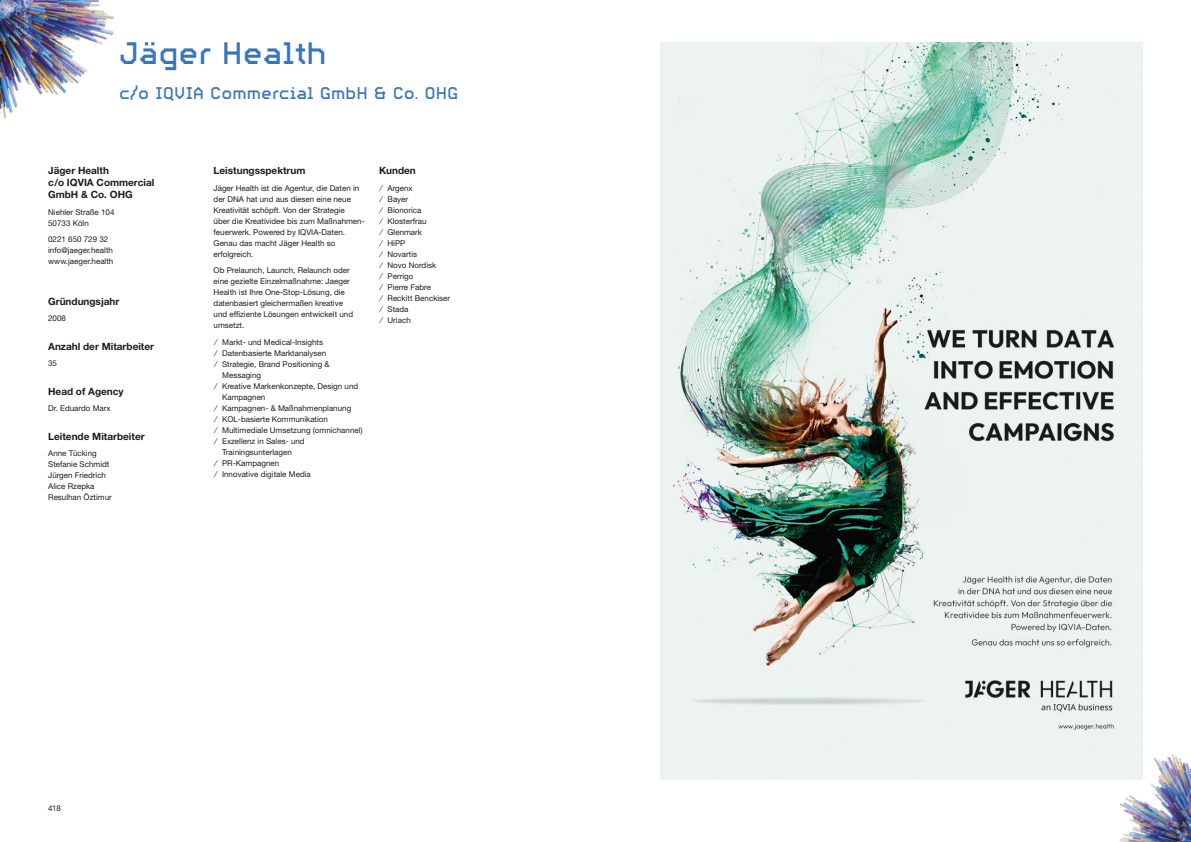
<style>
.page{position:relative;width:1191px;height:842px;background:#fff}
.page>*{position:absolute;margin:0;border:0;box-sizing:border-box;transform-origin:0 0}
.t1{font:33px "PF Videotext";color:#3974b9}
.t2{font:18px "PF Videotext";color:#3974b9}
.t3{font:700 10px/12px "Helvetica Neue LT Std";color:#1d1d1b}
.t4{font:8px/11px "Helvetica Neue LT Std";color:#1d1d1b}
</style>
<div class="page">
<img style="left:660px;top:43px;width:482px;height:737px">
<img style="left:0;top:0;width:114px;height:119px">
<img style="left:1090px;top:724px;width:101px;height:118px">
<h1 class="t1" style="left:119px;top:26px;width:209px">Jäger Health</h1>
<h2 class="t2" style="left:119px;top:79px;width:341px">c/o IQVIA Commercial GmbH &amp; Co. OHG</h2>
<p class="t3" style="left:48px;top:165px;width:108px">Jäger Health<br>c/o IQVIA Commercial<br>GmbH &amp; Co. OHG</p>
<p class="t4" style="left:48px;top:206px;width:68px">Niehler Straße 104<br>50733 Köln</p>
<p class="t4" style="left:48px;top:234px;width:67px">0221 650 729 32 info@jaeger.health www.jaeger.health</p>
<p class="t3" style="left:48px;top:295px;width:73px">Gründungsjahr</p>
<p class="t4" style="left:48px;top:313px;width:19px">2008</p>
<p class="t3" style="left:48px;top:340px;width:107px">Anzahl der Mitarbeiter</p>
<p class="t4" style="left:48px;top:358px;width:10px">35</p>
<p class="t3" style="left:48px;top:385px;width:77px">Head of Agency</p>
<p class="t4" style="left:48px;top:403px;width:64px">Dr. Eduardo Marx</p>
<p class="t3" style="left:48px;top:430px;width:98px">Leitende Mitarbeiter</p>
<p class="t4" style="left:48px;top:448px;width:65px">Anne Tücking<br>Stefanie Schmidt<br>Jürgen Friedrich<br>Alice Rzepka<br>Resulhan Öztimur</p>
<p class="t3" style="left:214px;top:165px;width:93px">Leistungsspektrum</p>
<p class="t4" style="left:214px;top:182px;width:153px">Jäger Health ist die Agentur, die Daten in der DNA hat und aus diesen eine neue Kreativität schöpft. Von der Strategie<br>über die Kreatividee bis zum Maßnahmen&shy;feuerwerk. Powered by IQVIA-Daten.<br>Genau das macht Jäger Health so erfolgreich.</p>
<p class="t4" style="left:214px;top:265px;width:141px">Ob Prelaunch, Launch, Relaunch oder eine gezielte Einzelmaßnahme: Jaeger Health ist Ihre One-Stop-Lösung, die datenbasiert gleichermaßen kreative und effiziente Lösungen entwickelt und umsetzt.</p>
<p class="t4" style="left:215px;top:336px;width:110px">⁄ Markt- und Medical-Insights</p>
<p class="t4" style="left:215px;top:347px;width:113px">⁄ Datenbasierte Marktanalysen</p>
<p class="t4" style="left:215px;top:358px;width:116px">⁄ Strategie, Brand Positioning &amp;</p>
<p class="t4" style="left:222px;top:369px;width:40px">Messaging</p>
<p class="t4" style="left:215px;top:380px;width:145px">⁄ Kreative Markenkonzepte, Design und</p>
<p class="t4" style="left:222px;top:391px;width:45px">Kampagnen</p>
<p class="t4" style="left:215px;top:402px;width:138px">⁄ Kampagnen- &amp; Maßnahmenplanung</p>
<p class="t4" style="left:215px;top:413px;width:114px">⁄ KOL-basierte Kommunikation</p>
<p class="t4" style="left:215px;top:424px;width:149px">⁄ Multimediale Umsetzung (omnichannel)</p>
<p class="t4" style="left:215px;top:435px;width:91px">⁄ Exzellenz in Sales- und</p>
<p class="t4" style="left:222px;top:446px;width:71px">Trainingsunterlagen</p>
<p class="t4" style="left:215px;top:457px;width:66px">⁄ PR-Kampagnen</p>
<p class="t4" style="left:215px;top:468px;width:97px">⁄ Innovative digitale Media</p>
<p class="t3" style="left:379px;top:165px;width:38px">Kunden</p>
<p class="t4" style="left:380px;top:182px;width:71px">⁄ Argenx<br>⁄ Bayer<br>⁄ Bionorica<br>⁄ Klosterfrau<br>⁄ Glenmark<br>⁄ HiPP<br>⁄ Novartis<br>⁄ Novo Nordisk<br>⁄ Perrigo<br>⁄ Pierre Fabre<br>⁄ Reckitt Benckiser ⁄ Stada<br>⁄ Uriach</p>
<p class="t4" style="left:48px;top:802px;width:14px">418</p>
</div>
